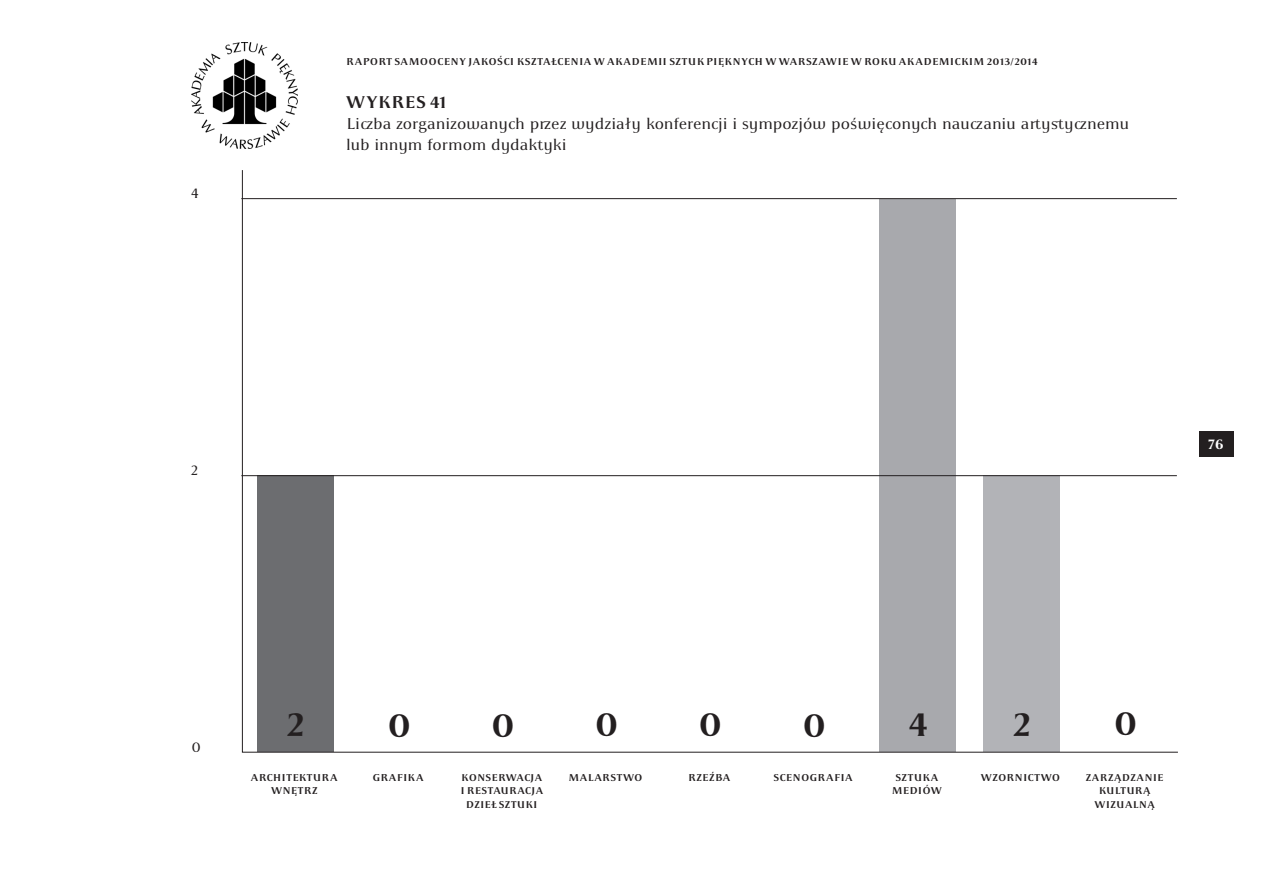
<style>
.page{position:relative;width:1263px;height:893px;background:#fff}
.page>*{position:absolute;margin:0;border:0;box-sizing:border-box;transform-origin:0 0}
.t1{font:700 36px "Apolonia";color:#231f20}
.t2{font:700 18px "Apolonia";letter-spacing:.025em;color:#231f20}
.t3{font:16.5px "Apolonia";letter-spacing:-.005em;color:#231f20}
.t4{font:15px "Apolonia";color:#231f20}
.t5{font:700 15px "Apolonia";color:#fff}
.t6{font:700 10.5px/13.5px "Apolonia";letter-spacing:.04em;color:#231f20;text-align:center}
.t7{font:700 10.5px/13.5px "Apolonia";letter-spacing:.01em;color:#231f20;text-align:center}
.t8{font:700 10.35px/13.4px "Apolonia";letter-spacing:.025em;color:#231f20;text-align:center}
</style>
<div class="page">
<div style="left:1199px;top:431px;width:34px;height:26px;background:#231f20"></div>
<img style="left:191px;top:43px;width:107px;height:106px">
<svg style="left:242px;top:170px;width:936px;height:583px"></svg>
<hr style="left:241px;top:475px;width:936px;height:1px;background:#231f20">
<hr style="left:241px;top:198px;width:936px;height:1px;background:#231f20">
<p class="t4" style="left:191px;top:185px;width:9px">4</p>
<p class="t6" style="left:346px;top:55px;width:693px">RAPORT SAMOOCENY JAKOŚCI KSZTAŁCENIA W AKADEMII SZTUK PIĘKNYCH W WARSZAWIE W ROKU AKADEMICKIM 2013/2014</p>
<p class="t2" style="left:346px;top:91px;width:102px">WYKRES 41</p>
<p class="t3" style="left:346px;top:114px;width:785px">Liczba zorganizowanych przez wydziały konferencji i sympozjów poświęconych nauczaniu artystycznemu</p>
<p class="t3" style="left:346px;top:135px;width:222px">lub innym formom dydaktyki</p>
<p class="t4" style="left:191px;top:462px;width:8px">2</p>
<h3 class="t5" style="left:1208px;top:435px;width:17px">76</h3>
<p class="t4" style="left:191px;top:738px;width:11px">0</p>
<p class="t1" style="left:286px;top:703px;width:20px">2</p>
<p class="t1" style="left:387px;top:704px;width:26px">0</p>
<p class="t1" style="left:491px;top:704px;width:26px">0</p>
<p class="t1" style="left:594px;top:703px;width:26px">0</p>
<p class="t1" style="left:698px;top:703px;width:26px">0</p>
<p class="t1" style="left:802px;top:704px;width:26px">0</p>
<p class="t1" style="left:909px;top:703px;width:20px">4</p>
<p class="t1" style="left:1012px;top:703px;width:20px">2</p>
<p class="t1" style="left:1113px;top:703px;width:26px">0</p>
<p class="t6" style="left:372px;top:771px;width:52px">GRAFIKA</p>
<p class="t6" style="left:568px;top:771px;width:76px">MALARSTWO</p>
<p class="t6" style="left:688px;top:771px;width:44px">RZEŹBA</p>
<p class="t6" style="left:773px;top:771px;width:81px">SCENOGRAFIA</p>
<p class="t7" style="left:892px;top:771px;width:52px">SZTUKA<br>MEDIÓW</p>
<p class="t6" style="left:981px;top:771px;width:81px">WZORNICTWO</p>
<p class="t6" style="left:251px;top:771px;width:88px">ARCHITEKTURA<br>WNĘTRZ</p>
<p class="t8" style="left:1086px;top:771px;width:79px">ZARZĄDZANIE<br>KULTURĄ<br>WIZUALNĄ</p>
<p class="t8" style="left:460px;top:771px;width:84px">KONSERWACJA<br>I RESTAURACJA<br>DZIEŁ SZTUKI</p>
</div>
